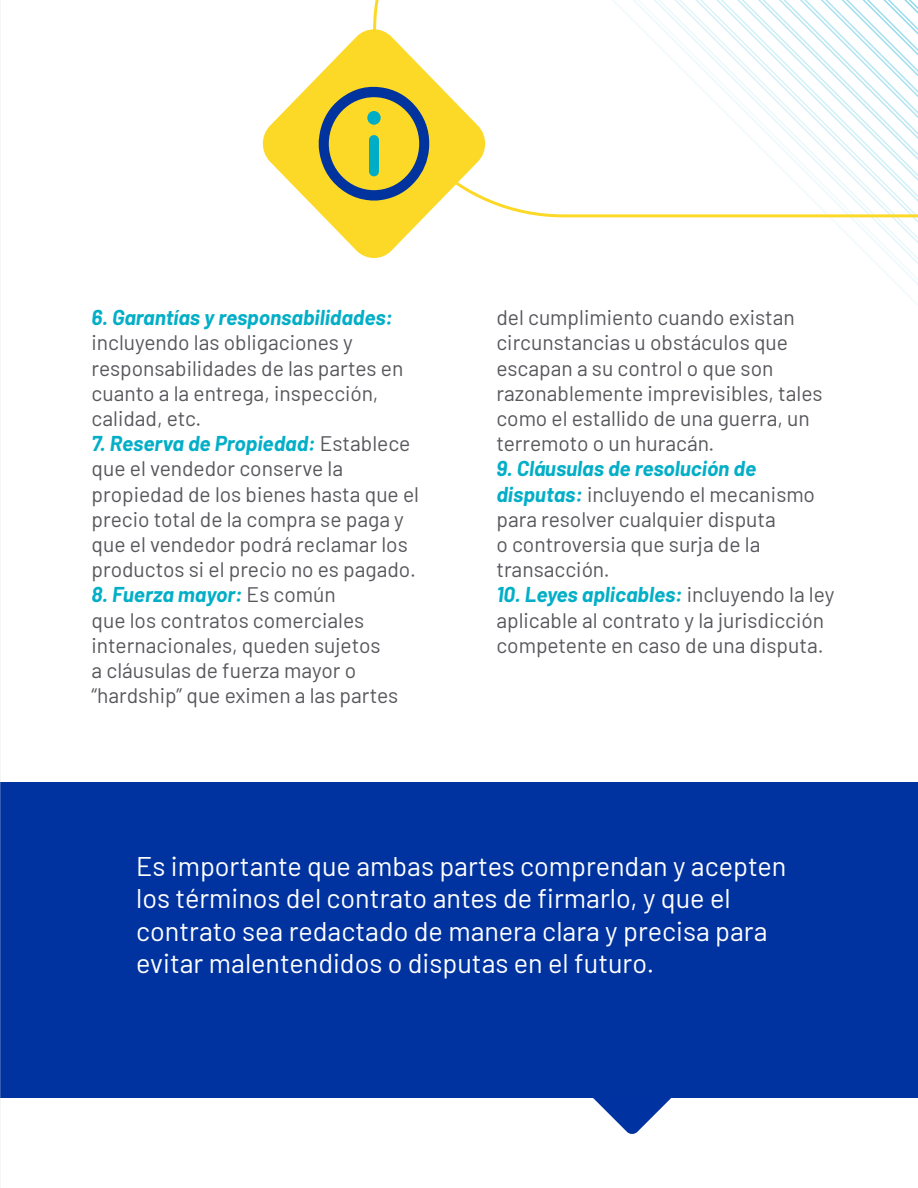
<style>
.page{position:relative;width:918px;height:1188px;background:#fff}
.page>*{position:absolute;margin:0;border:0;box-sizing:border-box;transform-origin:0 0}
.t1{font:27px/32.4px "Barlow";color:#fff}
.t2{font:21px/25.2px "Barlow";color:#57575c}
.t3{font:italic 700 21px "Barlow";color:#03aec7}
.s1{font-weight:700;font-style:italic;color:#03aec7}
</style>
<div class="page">
<svg style="left:593px;top:1098px;width:78px;height:36px"></svg>
<div style="left:0;top:782px;width:918px;height:316px;background:#0033a0"></div>
<svg style="left:832px;top:219px;width:86px;height:68px"></svg>
<svg style="left:373px;top:0;width:545px;height:219px"></svg>
<svg style="left:262px;top:27px;width:226px;height:231px"></svg>
<svg style="left:319px;top:85px;width:111px;height:116px;background:#b3ac49"></svg>
<div style="left:367px;top:111px;width:14px;height:14px;background:#00adc7;border-radius:50%"></div>
<p class="t3" style="left:92px;top:302px;width:303px">6. Garantías y responsabilidades:</p>
<p class="t2" style="left:92px;top:329px;width:313px">incluyendo las obligaciones y responsabilidades de las partes en cuanto a la entrega, inspección, calidad, etc.</p>
<p class="t2" style="left:92px;top:430px;width:329px"><span class="s1">7. Reserva de Propiedad:</span> Establece que el vendedor conserve la propiedad de los bienes hasta que el precio total de la compra se paga y que el vendedor podrá reclamar los productos si el precio no es pagado.</p>
<p class="t2" style="left:92px;top:581px;width:308px"><span class="s1">8. Fuerza mayor:</span> Es común<br>que los contratos comerciales internacionales, queden sujetos<br>a cláusulas de fuerza mayor o “hardship” que eximen a las partes</p>
<p class="t2" style="left:496px;top:304px;width:328px">del cumplimiento cuando existan circunstancias u obstáculos que escapan a su control o que son razonablemente imprevisibles, tales como el estallido de una guerra, un terremoto o un huracán.</p>
<p class="t2" style="left:496px;top:455px;width:320px"><span class="s1">9. Cláusulas de resolución de disputas:</span> incluyendo el mecanismo para resolver cualquier disputa<br>o controversia que surja de la transacción.</p>
<p class="t2" style="left:496px;top:581px;width:339px"><span class="s1">10. Leyes aplicables:</span> incluyendo la ley aplicable al contrato y la jurisdicción competente en caso de una disputa.</p>
<p class="t1" style="left:136px;top:848px;width:652px">Es importante que ambas partes comprendan y acepten los términos del contrato antes de firmarlo, y que el contrato sea redactado de manera clara y precisa para evitar malentendidos o disputas en el futuro.</p>
</div>
